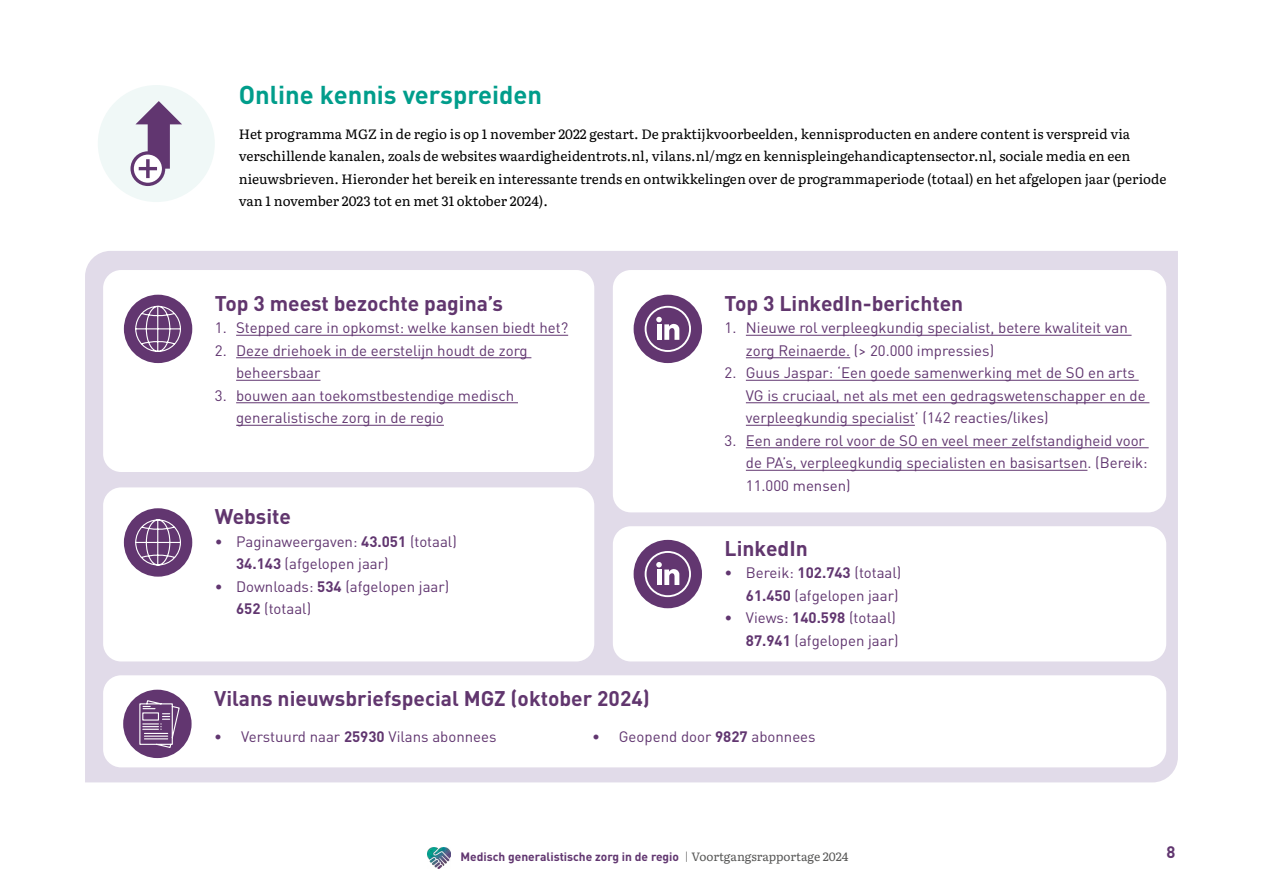
<style>
.page{position:relative;width:1263px;height:893px;background:#fff}
.page>*{position:absolute;margin:0;border:0;box-sizing:border-box;transform-origin:0 0}
.t1{font:700 25.5px "DIN Pro";color:#009d8b}
.t2{font:700 21px "DIN Pro";color:#61366e}
.t3{font:700 16.5px "DIN Pro";color:#613670}
.t4{font:15px/22.5px "DIN Pro";color:#613670}
.t5{font:13.5px/22.5px "Literata";color:#000}
.t6{font:700 12px "DIN Pro";color:#613670}
.s1{font-weight:700}
.s2{font-weight:300;color:#575756}
.s3{font-family:"Literata";font-weight:400;color:#575756}
</style>
<div class="page">
<img style="left:428px;top:847px;width:22px;height:21px">
<div style="left:85px;top:251px;width:1093px;height:531px;background:#e1dbe9"></div>
<div style="left:103px;top:270px;width:491px;height:202px;background:#fff;border-radius:18px"></div>
<hr style="left:236px;top:335px;width:332px;height:1px;background:#613670">
<hr style="left:236px;top:357px;width:295px;height:1px;background:#613670">
<hr style="left:236px;top:380px;width:84px;height:1px;background:#613670">
<hr style="left:236px;top:402px;width:282px;height:1px;background:#613670">
<hr style="left:236px;top:425px;width:208px;height:1px;background:#613670">
<div style="left:103px;top:675px;width:1063px;height:92px;background:#fff;border-radius:18px"></div>
<div style="left:103px;top:487px;width:491px;height:174px;background:#fff;border-radius:18px"></div>
<div style="left:124px;top:295px;width:68px;height:68px;background:#623670;border-radius:50%"></div>
<svg style="left:135px;top:305px;width:46px;height:47px"></svg>
<div style="left:124px;top:508px;width:68px;height:69px;background:#623670;border-radius:50%"></div>
<svg style="left:135px;top:519px;width:46px;height:47px"></svg>
<div style="left:613px;top:270px;width:553px;height:242px;background:#fff;border-radius:18px"></div>
<hr style="left:746px;top:335px;width:385px;height:1px;background:#613670">
<hr style="left:746px;top:357px;width:104px;height:1px;background:#613670">
<hr style="left:746px;top:380px;width:393px;height:1px;background:#613670">
<hr style="left:746px;top:402px;width:403px;height:1px;background:#613670">
<hr style="left:746px;top:425px;width:169px;height:1px;background:#613670">
<hr style="left:746px;top:447px;width:403px;height:1px;background:#613670">
<hr style="left:746px;top:470px;width:341px;height:1px;background:#613670">
<div style="left:613px;top:526px;width:553px;height:135px;background:#fff;border-radius:18px"></div>
<div style="left:634px;top:295px;width:68px;height:68px;background:#623670;border-radius:50%"></div>
<svg style="left:645px;top:306px;width:46px;height:46px"></svg>
<div style="left:634px;top:540px;width:68px;height:68px;background:#623670;border-radius:50%"></div>
<svg style="left:645px;top:551px;width:46px;height:46px"></svg>
<div style="left:123px;top:690px;width:69px;height:68px;background:#623670;border-radius:50%"></div>
<svg style="left:139px;top:700px;width:41px;height:48px"></svg>
<div style="left:98px;top:85px;width:117px;height:117px;background:#f0f8f7;border-radius:50%"></div>
<svg style="left:130px;top:101px;width:52px;height:85px"></svg>
<p class="t1" style="left:239px;top:78px;width:305px">Online kennis verspreiden</p>
<p class="t5" style="left:239px;top:122px;width:929px">Het programma MGZ in de regio is op 1 november 2022 gestart. De praktijkvoorbeelden, kennisproducten en andere content is verspreid via verschillende kanalen, zoals de websites waardigheidentrots.nl, vilans.nl/mgz en kennispleingehandicaptensector.nl, sociale media en een nieuwsbrieven. Hieronder het bereik en interessante trends en ontwikkelingen over de programmaperiode (totaal) en het afgelopen jaar (periode van 1 november 2023 tot en met 31 oktober 2024).</p>
<p class="t2" style="left:215px;top:289px;width:289px">Top 3 meest bezochte pagina’s</p>
<p class="t4" style="left:215px;top:316px;width:355px">1. Stepped care in opkomst: welke kansen biedt het?</p>
<p class="t4" style="left:236px;top:338px;width:293px;text-indent:-21px">2. Deze driehoek in de eerstelijn houdt de zorg beheersbaar</p>
<p class="t4" style="left:236px;top:383px;width:280px;text-indent:-21px">3. bouwen aan toekomstbestendige medisch generalistische zorg in de regio</p>
<p class="t2" style="left:215px;top:502px;width:78px">Website</p>
<p class="t4" style="left:215px;top:529px;width:243px">• Paginaweergaven: <span class="s1">43.051</span> (totaal)</p>
<p class="t4" style="left:236px;top:552px;width:154px"><span class="s1">34.143</span> (afgelopen jaar)</p>
<p class="t4" style="left:215px;top:574px;width:236px">• Downloads: <span class="s1">534</span> (afgelopen jaar)</p>
<p class="t4" style="left:236px;top:597px;width:77px"><span class="s1">652</span> (totaal)</p>
<p class="t2" style="left:725px;top:289px;width:240px">Top 3 LinkedIn-berichten</p>
<p class="t4" style="left:746px;top:316px;width:383px;text-indent:-21px">1. Nieuwe rol verpleegkundig specialist, betere kwaliteit van zorg Reinaerde. (&gt; 20.000 impressies)</p>
<p class="t4" style="left:746px;top:361px;width:401px;text-indent:-21px">2. Guus Jaspar: ‘Een goede samenwerking met de SO en arts<br>VG is cruciaal, net als met een gedragswetenschapper en de verpleegkundig specialist’ (142 reacties/likes)</p>
<p class="t4" style="left:746px;top:428px;width:403px;text-indent:-21px">3. Een andere rol voor de SO en veel meer zelfstandigheid voor de PA’s, verpleegkundig specialisten en basisartsen. (Bereik:<br>11.000 mensen)</p>
<p class="t2" style="left:725px;top:534px;width:85px">LinkedIn</p>
<p class="t4" style="left:725px;top:561px;width:178px">• Bereik: <span class="s1">102.743</span> (totaal)</p>
<p class="t4" style="left:746px;top:584px;width:154px"><span class="s1">61.450</span> (afgelopen jaar)</p>
<p class="t4" style="left:725px;top:606px;width:173px">• Views: <span class="s1">140.598</span> (totaal)</p>
<p class="t4" style="left:746px;top:629px;width:154px"><span class="s1">87.941</span> (afgelopen jaar)</p>
<p class="t2" style="left:214px;top:684px;width:437px">Vilans nieuwsbriefspecial MGZ (oktober 2024)</p>
<p class="t4" style="left:214px;top:724px;width:284px">• Verstuurd naar <span class="s1">25930</span> Vilans abonnees</p>
<p class="t4" style="left:592px;top:724px;width:225px">• Geopend door <span class="s1">9827</span> abonnees</p>
<p class="t6" style="left:460px;top:848px;width:389px">Medisch generalistische zorg in de regio <span class="s2">|</span> <span class="s3">Voortgangsrapportage 2024</span></p>
<p class="t3" style="left:1166px;top:841px;width:10px">8</p>
</div>
